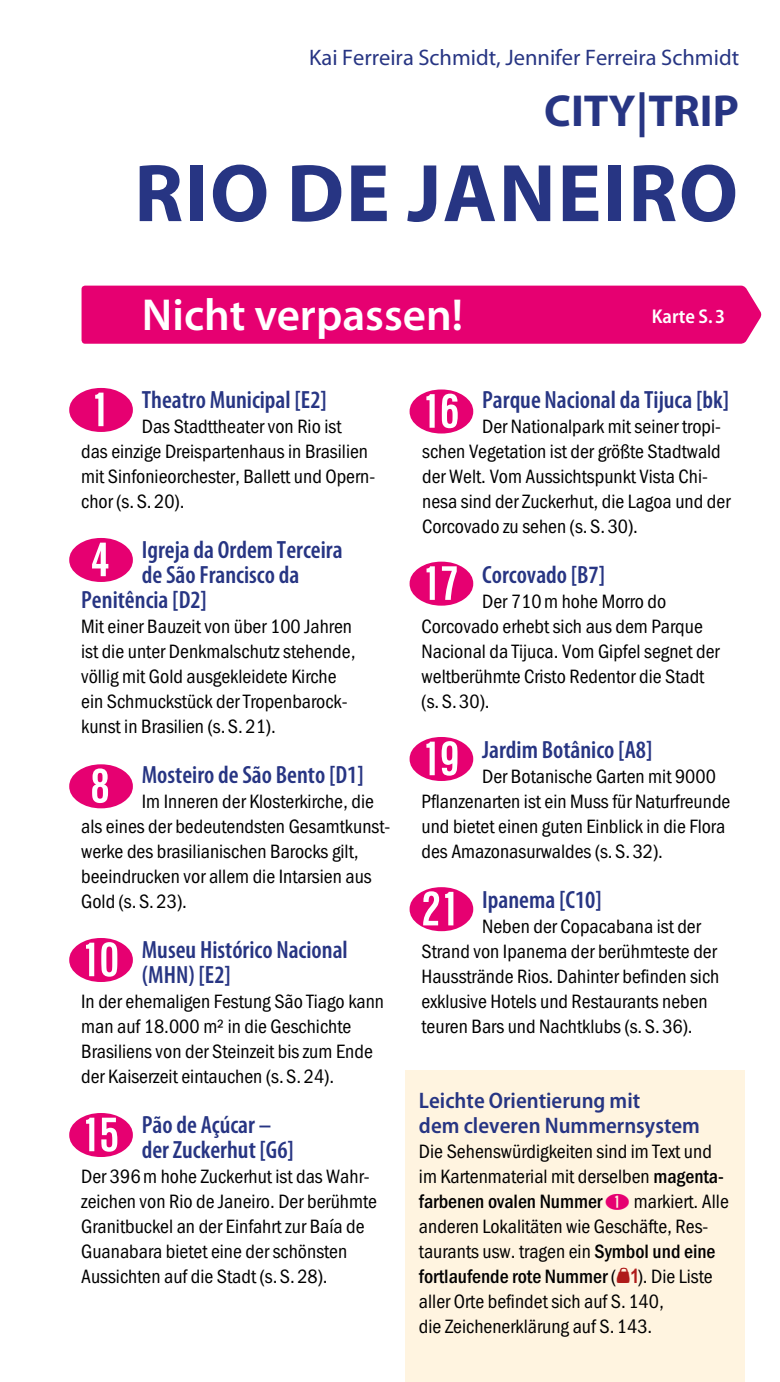
<style>
.page{position:relative;width:780px;height:1382px;background:#fff}
.page>*{position:absolute;margin:0;border:0;box-sizing:border-box;transform-origin:0 0}
.t1{font:700 82.5px "Myriad Pro";letter-spacing:.02em;color:#273583}
.t2{font:55px "Nummern Gesamt";color:#e60071}
.t3{font:600 45px "Myriad Pro";color:#fff}
.t4{font:700 45px "Myriad Pro";color:#273583}
.t5{font:600 condensed 25px/25px "Myriad Pro";color:#273583}
.t6{font:600 semi-condensed 22.5px/25px "Myriad Pro";color:#273583}
.t7{font:22.5px "Myriad Pro";color:#273583}
.t8{font:20px/25px "Franklin Gothic URW Con Boo";color:#000}
.t9{font:500 20px "Franklin Gothic URW Con";color:#000}
.t10{font:600 semi-condensed 20px "Myriad Pro";color:#fff}
.s1{font-family:"Franklin Gothic URW Con";font-weight:500}
.s2{font-family:"Nummern Gesamt";font-weight:400;color:#e60071}
.s3{font-family:"Franklin Gothic URW Con Boo";font-weight:400}
</style>
<div class="page">
<div style="left:81px;top:286px;width:681px;height:58px;background:#e60071"></div>
<div style="left:405px;top:1070px;width:339px;height:312px;background:#fff4e0"></div>
<p class="t7" style="left:309px;top:44px;width:431px">Kai Ferreira Schmidt, Jennifer Ferreira Schmidt</p>
<h3 class="t4" style="left:544px;top:82px;width:196px">CITY|TRIP</h3>
<h1 class="t1" style="left:134px;top:140px;width:605px">RIO DE JANEIRO</h1>
<h3 class="t3" style="left:142px;top:286px;width:323px">Nicht verpassen!</h3>
<p class="t10" style="left:651px;top:305px;width:75px">Karte S. 3</p>
<h2 class="t2" style="left:69px;top:378px;width:69px">①</h2>
<p class="t5" style="left:142px;top:388px;width:187px">Theatro Municipal [E2]</p>
<p class="t8" style="left:81px;top:414px;width:295px;text-indent:61px">Das Stadttheater von Rio ist<br>das einzige Dreispartenhaus in Brasilien mit Sinfonieorchester, Ballett und Opern&shy;chor (s.S.20).</p>
<h2 class="t2" style="left:69px;top:528px;width:69px">④</h2>
<p class="t5" style="left:142px;top:538px;width:202px">Igreja da Ordem Terceira</p>
<p class="t5" style="left:142px;top:563px;width:159px">de São Francisco da</p>
<p class="t5" style="left:81px;top:588px;width:127px">Penitência [D2]</p>
<p class="t8" style="left:81px;top:614px;width:276px">Mit einer Bauzeit von über 100 Jahren ist die unter Denkmalschutz stehende, völlig mit Gold ausgekleidete Kirche ein Schmuckstück der Tropenbarock&shy;kunst in Brasilien (s.S.21).</p>
<h2 class="t2" style="left:69px;top:755px;width:69px">⑧</h2>
<p class="t5" style="left:142px;top:763px;width:223px">Mosteiro de São Bento [D1]</p>
<p class="t8" style="left:81px;top:789px;width:310px;text-indent:61px">Im Inneren der Klosterkirche, die als eines der bedeutendsten Gesamtkunst&shy;werke des brasilianischen Barocks gilt, beeindrucken vor allem die Intarsien aus Gold (s.S.23).</p>
<h2 class="t2" style="left:69px;top:928px;width:69px">⑩</h2>
<p class="t5" style="left:142px;top:938px;width:207px">Museu Histórico Nacional (MHN) [E2]</p>
<p class="t8" style="left:81px;top:989px;width:304px">In der ehemaligen Festung São Tiago kann man auf 18.000 m² in die Geschichte Brasiliens von der Steinzeit bis zum Ende der Kaiserzeit eintauchen (s.S.24).</p>
<h2 class="t2" style="left:69px;top:1103px;width:69px">⑮</h2>
<p class="t5" style="left:142px;top:1113px;width:154px">Pão de Açúcar – der Zuckerhut [G6]</p>
<p class="t8" style="left:81px;top:1164px;width:297px">Der 396m hohe Zuckerhut ist das Wahr&shy;zeichen von Rio de Janeiro. Der berühmte Granitbuckel an der Einfahrt zur Baía de Guanabara bietet eine der schönsten Aussichten auf die Stadt (s.S.28).</p>
<h2 class="t2" style="left:409px;top:380px;width:69px">⑯</h2>
<p class="t5" style="left:482px;top:388px;width:248px">Parque Nacional da Tijuca [bk]</p>
<p class="t8" style="left:422px;top:414px;width:310px;text-indent:60px">Der Nationalpark mit seiner tropi&shy;schen Vegetation ist der größte Stadtwald der Welt. Vom Aussichtspunkt Vista Chi&shy;nesa sind der Zuckerhut, die Lagoa und der Corcovado zu sehen (s.S.30).</p>
<h2 class="t2" style="left:409px;top:552px;width:69px">⑰</h2>
<p class="t5" style="left:482px;top:563px;width:124px">Corcovado [B7]</p>
<p class="t8" style="left:421px;top:589px;width:299px;text-indent:61px">Der 710m hohe Morro do<br>Corcovado erhebt sich aus dem Parque<br>Nacional da Tijuca. Vom Gipfel segnet der weltberühmte Cristo Redentor die Stadt (s.S.30).</p>
<h2 class="t2" style="left:409px;top:727px;width:69px">⑲</h2>
<p class="t5" style="left:482px;top:738px;width:172px">Jardim Botânico [A8]</p>
<p class="t8" style="left:421px;top:764px;width:310px;text-indent:61px">Der Botanische Garten mit 9000<br>Pflanzenarten ist ein Muss für Naturfreunde und bietet einen guten Einblick in die Flora des Amazonasurwaldes (s.S.32).</p>
<h2 class="t2" style="left:409px;top:878px;width:69px">⑴</h2>
<p class="t5" style="left:482px;top:888px;width:121px">Ipanema [C10]</p>
<p class="t8" style="left:421px;top:914px;width:299px;text-indent:61px">Neben der Copacabana ist der Strand von Ipanema der berühmteste der Hausstrände Rios. Dahinter befinden sich exklusive Hotels und Restaurants neben teuren Bars und Nachtklubs (s.S.36).</p>
<p class="t6" style="left:419px;top:1089px;width:282px">Leichte Orientierung mit<br>dem cleveren Nummernsystem</p>
<p class="t8" style="left:419px;top:1139px;width:306px">Die Sehenswürdigkeiten sind im Text und im Kartenmaterial mit derselben <span class="s1">magenta-</span></p>
<p class="t9" style="left:419px;top:1188px;width:311px">farbenen ovalen Nummer <span class="s2">①</span> <span class="s3">markiert. Alle</span></p>
<p class="t8" style="left:419px;top:1214px;width:298px">anderen Lokalitäten wie Geschäfte, Res&shy;taurants usw. tragen ein <span class="s1">Symbol und eine</span></p>
<p class="t9" style="left:419px;top:1263px;width:295px">fortlaufende rote Nummer <span class="s3">( ). Die Liste</span></p>
<p class="t8" style="left:419px;top:1289px;width:246px">aller Orte befindet sich auf S.140, die Zeichenerklärung auf S.143.</p>
</div>
